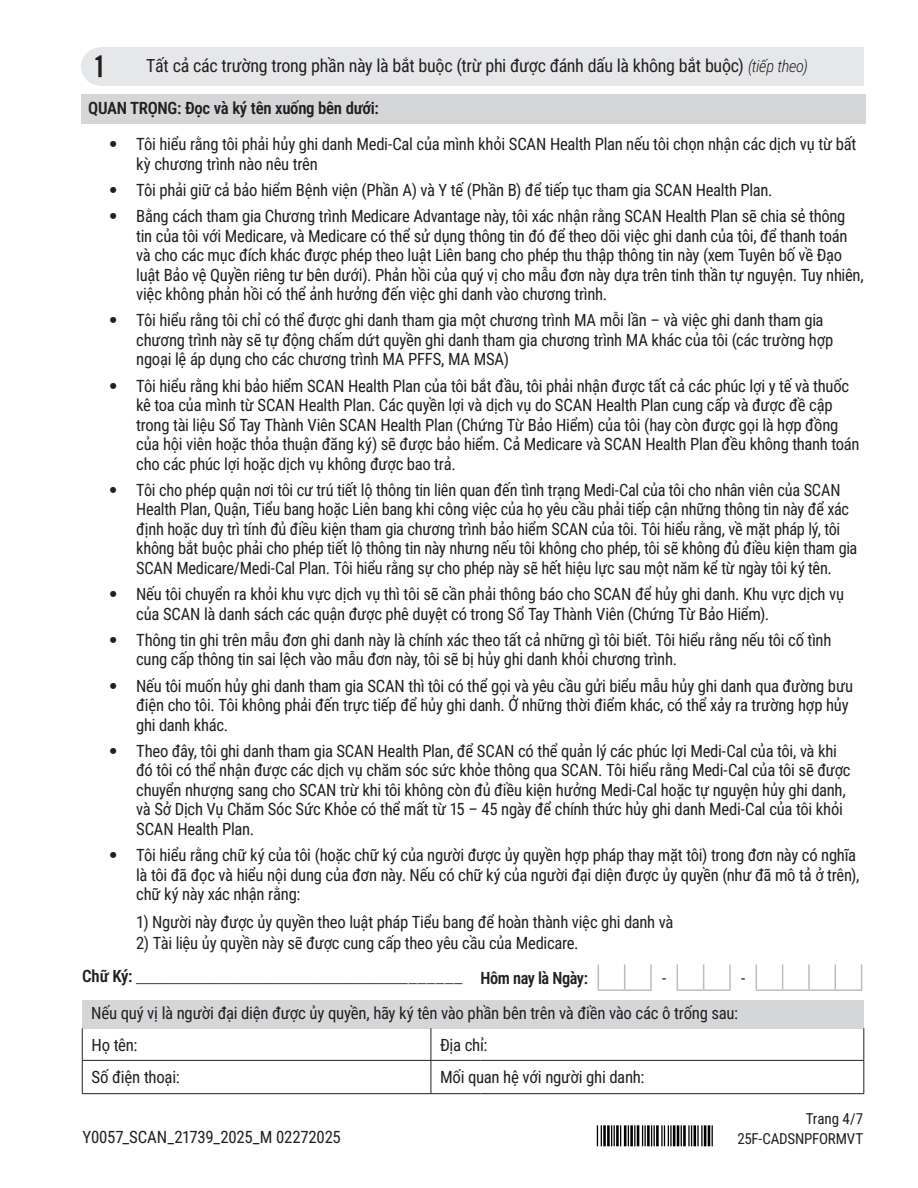
<style>
.page{position:relative;width:918px;height:1188px;background:#fff}
.page>*{position:absolute;margin:0;border:0;box-sizing:border-box;transform-origin:0 0}
.t1{font:18px "Roboto Condensed";letter-spacing:-.02em;color:#231f20}
.Body{font:16.8px/19.5px "Roboto Condensed";letter-spacing:-.015em;color:#231f20}
.New_Body_Copy{font:16.8px "Roboto Condensed";letter-spacing:-.02em;color:#231f20}
.Body-2{font:600 16.8px "Roboto Condensed";letter-spacing:-.02em;color:#231f20}
.Body-3{font:16.8px "Trade Gothic LT Std Bd Cn 20";color:#231f20}
.Body_w_Indent{font:16.8px "Roboto Condensed";letter-spacing:-.015em;color:#231f20}
.New_Body_Copy-2{font:15px "Roboto Condensed";letter-spacing:-.015em;color:#231f20}
.Body_w_Indent-2{font:15px "Roboto Condensed";letter-spacing:-.005em;color:#231f20}
.s1{font-weight:300;font-style:italic;font-size:16.5px}
.s2{font-family:"Trade Gothic LT Std Bd Cn 20"}
.s3{font-family:"Roboto Condensed";font-weight:600}
.s4{font-family:"Trade Gothic LT Std Cn 18"}
</style>
<div class="page">
<div style="left:82px;top:1000px;width:782px;height:28px;background:#d5d6d8"></div>
<hr style="left:864px;top:1028px;width:1px;height:32px;background:#231f20">
<hr style="left:864px;top:1061px;width:1px;height:32px;background:#231f20">
<hr style="left:82px;top:1060px;width:349px;height:1px;background:#231f20">
<hr style="left:431px;top:1060px;width:50px;height:1px;background:#231f20">
<hr style="left:481px;top:1060px;width:383px;height:1px;background:#231f20">
<hr style="left:431px;top:1093px;width:50px;height:1px;background:#231f20">
<hr style="left:481px;top:1093px;width:383px;height:1px;background:#231f20">
<hr style="left:82px;top:1028px;width:1px;height:32px;background:#231f20">
<hr style="left:431px;top:1028px;width:1px;height:32px;background:#231f20">
<hr style="left:82px;top:1061px;width:1px;height:32px;background:#231f20">
<hr style="left:431px;top:1061px;width:1px;height:32px;background:#231f20">
<hr style="left:82px;top:1093px;width:349px;height:1px;background:#231f20">
<svg style="left:598px;top:964px;width:1px;height:25px"></svg>
<svg style="left:624px;top:964px;width:1px;height:25px"></svg>
<hr style="left:650px;top:964px;width:2px;height:25px;background:#bcbdc0">
<svg style="left:677px;top:964px;width:1px;height:25px"></svg>
<svg style="left:703px;top:964px;width:1px;height:25px"></svg>
<hr style="left:729px;top:964px;width:2px;height:25px;background:#bcbdc0">
<svg style="left:756px;top:964px;width:1px;height:25px"></svg>
<svg style="left:782px;top:964px;width:1px;height:25px"></svg>
<hr style="left:808px;top:964px;width:2px;height:25px;background:#bcbdc0">
<svg style="left:835px;top:964px;width:1px;height:25px"></svg>
<svg style="left:861px;top:964px;width:1px;height:25px"></svg>
<hr style="left:598px;top:989px;width:27px;height:2px;background:#bcbdc0">
<hr style="left:625px;top:989px;width:27px;height:2px;background:#bcbdc0">
<hr style="left:677px;top:989px;width:27px;height:2px;background:#bcbdc0">
<hr style="left:704px;top:989px;width:27px;height:2px;background:#bcbdc0">
<hr style="left:756px;top:989px;width:27px;height:2px;background:#bcbdc0">
<hr style="left:783px;top:989px;width:26px;height:2px;background:#bcbdc0">
<hr style="left:809px;top:989px;width:26px;height:2px;background:#bcbdc0">
<hr style="left:835px;top:989px;width:27px;height:2px;background:#bcbdc0">
<div style="left:82px;top:94px;width:784px;height:30px;background:#d5d6d8"></div>
<img style="left:596px;top:1125px;width:117px;height:21px">
<div style="left:101px;top:48px;width:763px;height:38px;background:#e6e7e9"></div>
<div style="left:81px;top:48px;width:38px;height:38px;background:#e6e7e9;border-radius:50%"></div>
<svg style="left:95px;top:55px;width:7px;height:22px"></svg>
<p class="t1" style="left:146px;top:53px;width:663px">Tất cả các trường trong phần này là bắt buộc (trừ phi được đánh dấu là không bắt buộc) <span class="s1">(tiếp theo)</span></p>
<p class="Body-2" style="left:88px;top:96px;width:292px">QUAN TRỌNG: Đọc và ký tên xuống bên dưới:</p>
<p class="Body" style="left:136px;top:134px;width:722px;text-indent:-27px"><span class="s2">•</span> Tôi hiểu rằng tôi phải hủy ghi danh Medi-Cal của mình khỏi SCAN Health Plan nếu tôi chọn nhận các dịch vụ từ bất kỳ chương trình nào nêu trên</p>
<p class="Body" style="left:109px;top:179px;width:665px"><span class="s2">•</span> Tôi phải giữ cả bảo hiểm Bệnh viện (Phần A) và Y tế (Phần B) để tiếp tục tham gia SCAN Health Plan.</p>
<p class="Body" style="left:136px;top:206px;width:729px;text-indent:-27px"><span class="s2">•</span> Bằng cách tham gia Chương trình Medicare Advantage này, tôi xác nhận rằng SCAN Health Plan sẽ chia sẻ thông tin của tôi với Medicare, và Medicare có thể sử dụng thông tin đó để theo dõi việc ghi danh của tôi, để thanh toán và cho các mục đích khác được phép theo luật Liên bang cho phép thu thập thông tin này (xem Tuyên bố về Đạo luật Bảo vệ Quyền riêng tư bên dưới). Phản hồi của quý vị cho mẫu đơn này dựa trên tinh thần tự nguyện. Tuy nhiên, việc không phản hồi có thể ảnh hưởng đến việc ghi danh vào chương trình.</p>
<p class="Body" style="left:136px;top:310px;width:699px;text-indent:-27px"><span class="s2">•</span> Tôi hiểu rằng tôi chỉ có thể được ghi danh tham gia một chương trình MA mỗi lần – và việc ghi danh tham gia chương trình này sẽ tự động chấm dứt quyền ghi danh tham gia chương trình MA khác của tôi (các trường hợp ngoại lệ áp dụng cho các chương trình MA PFFS, MA MSA)</p>
<p class="Body" style="left:136px;top:375px;width:725px;text-indent:-27px"><span class="s2">•</span> Tôi hiểu rằng khi bảo hiểm SCAN Health Plan của tôi bắt đầu, tôi phải nhận được tất cả các phúc lợi y tế và thuốc kê toa của mình từ SCAN Health Plan. Các quyền lợi và dịch vụ do SCAN Health Plan cung cấp và được đề cập trong tài liệu Sổ Tay Thành Viên SCAN Health Plan (Chứng Từ Bảo Hiểm) của tôi (hay còn được gọi là hợp đồng của hội viên hoặc thỏa thuận đăng ký) sẽ được bảo hiểm. Cả Medicare và SCAN Health Plan đều không thanh toán cho các phúc lợi hoặc dịch vụ không được bao trả.</p>
<p class="Body" style="left:136px;top:479px;width:723px;text-indent:-27px"><span class="s2">•</span> Tôi cho phép quận nơi tôi cư trú tiết lộ thông tin liên quan đến tình trạng Medi-Cal của tôi cho nhân viên của SCAN Health Plan, Quận, Tiểu bang hoặc Liên bang khi công việc của họ yêu cầu phải tiếp cận những thông tin này để xác định hoặc duy trì tính đủ điều kiện tham gia chương trình bảo hiểm SCAN của tôi. Tôi hiểu rằng, về mặt pháp lý, tôi không bắt buộc phải cho phép tiết lộ thông tin này nhưng nếu tôi không cho phép, tôi sẽ không đủ điều kiện tham gia SCAN Medicare/Medi-Cal Plan. Tôi hiểu rằng sự cho phép này sẽ hết hiệu lực sau một năm kể từ ngày tôi ký tên.</p>
<p class="Body" style="left:136px;top:584px;width:709px;text-indent:-27px"><span class="s2">•</span> Nếu tôi chuyển ra khỏi khu vực dịch vụ thì tôi sẽ cần phải thông báo cho SCAN để hủy ghi danh. Khu vực dịch vụ của SCAN là danh sách các quận được phê duyệt có trong Sổ Tay Thành Viên (Chứng Từ Bảo Hiểm).</p>
<p class="Body" style="left:136px;top:629px;width:697px;text-indent:-27px"><span class="s2">•</span> Thông tin ghi trên mẫu đơn ghi danh này là chính xác theo tất cả những gì tôi biết. Tôi hiểu rằng nếu tôi cố tình cung cấp thông tin sai lệch vào mẫu đơn này, tôi sẽ bị hủy ghi danh khỏi chương trình.</p>
<p class="Body" style="left:136px;top:675px;width:719px;text-indent:-27px"><span class="s2">•</span> Nếu tôi muốn hủy ghi danh tham gia SCAN thì tôi có thể gọi và yêu cầu gửi biểu mẫu hủy ghi danh qua đường bưu điện cho tôi. Tôi không phải đến trực tiếp để hủy ghi danh. Ở những thời điểm khác, có thể xảy ra trường hợp hủy ghi danh khác.</p>
<p class="Body" style="left:136px;top:740px;width:716px;text-indent:-27px"><span class="s2">•</span> Theo đây, tôi ghi danh tham gia SCAN Health Plan, để SCAN có thể quản lý các phúc lợi Medi-Cal của tôi, và khi đó tôi có thể nhận được các dịch vụ chăm sóc sức khỏe thông qua SCAN. Tôi hiểu rằng Medi-Cal của tôi sẽ được chuyển nhượng sang cho SCAN trừ khi tôi không còn đủ điều kiện hưởng Medi-Cal hoặc tự nguyện hủy ghi danh, và Sở Dịch Vụ Chăm Sóc Sức Khỏe có thể mất từ 15 – 45 ngày để chính thức hủy ghi danh Medi-Cal của tôi khỏi SCAN Health Plan.</p>
<p class="Body" style="left:136px;top:845px;width:725px;text-indent:-27px"><span class="s2">•</span> Tôi hiểu rằng chữ ký của tôi (hoặc chữ ký của người được ủy quyền hợp pháp thay mặt tôi) trong đơn này có nghĩa là tôi đã đọc và hiểu nội dung của đơn này. Nếu có chữ ký của người đại diện được ủy quyền (như đã mô tả ở trên), chữ ký này xác nhận rằng:</p>
<p class="New_Body_Copy" style="left:136px;top:910px;width:537px">1) Người này được ủy quyền theo luật pháp Tiểu bang để hoàn thành việc ghi danh và</p>
<p class="New_Body_Copy" style="left:136px;top:931px;width:444px">2) Tài liệu ủy quyền này sẽ được cung cấp theo yêu cầu của Medicare.</p>
<p class="Body-3" style="left:82px;top:965px;width:382px"><span class="s3">Chữ Ký:</span> ________________________________<span class="s4">_______</span></p>
<p class="Body-2" style="left:481px;top:966px;width:109px">Hôm nay là Ngày:</p>
<p class="Body" style="left:662px;top:967px;width:6px">-</p>
<p class="Body" style="left:741px;top:967px;width:6px">-</p>
<p class="Body" style="left:91px;top:1002px;width:648px">Nếu quý vị là người đại diện được ủy quyền, hãy ký tên vào phần bên trên và điền vào các ô trống sau:</p>
<p class="Body" style="left:91px;top:1034px;width:48px">Họ tên:</p>
<p class="Body" style="left:440px;top:1034px;width:49px">Địa chỉ:</p>
<p class="Body" style="left:91px;top:1067px;width:90px">Số điện thoại:</p>
<p class="Body" style="left:440px;top:1067px;width:206px">Mối quan hệ với người ghi danh:</p>
<p class="Body_w_Indent" style="left:83px;top:1125px;width:260px">Y0057_SCAN_21739_2025_M 02272025</p>
<p class="Body_w_Indent-2" style="left:806px;top:1108px;width:59px">Trang 4/7</p>
<p class="New_Body_Copy-2" style="left:737px;top:1128px;width:128px">25F-CADSNPFORMVT</p>
</div>
